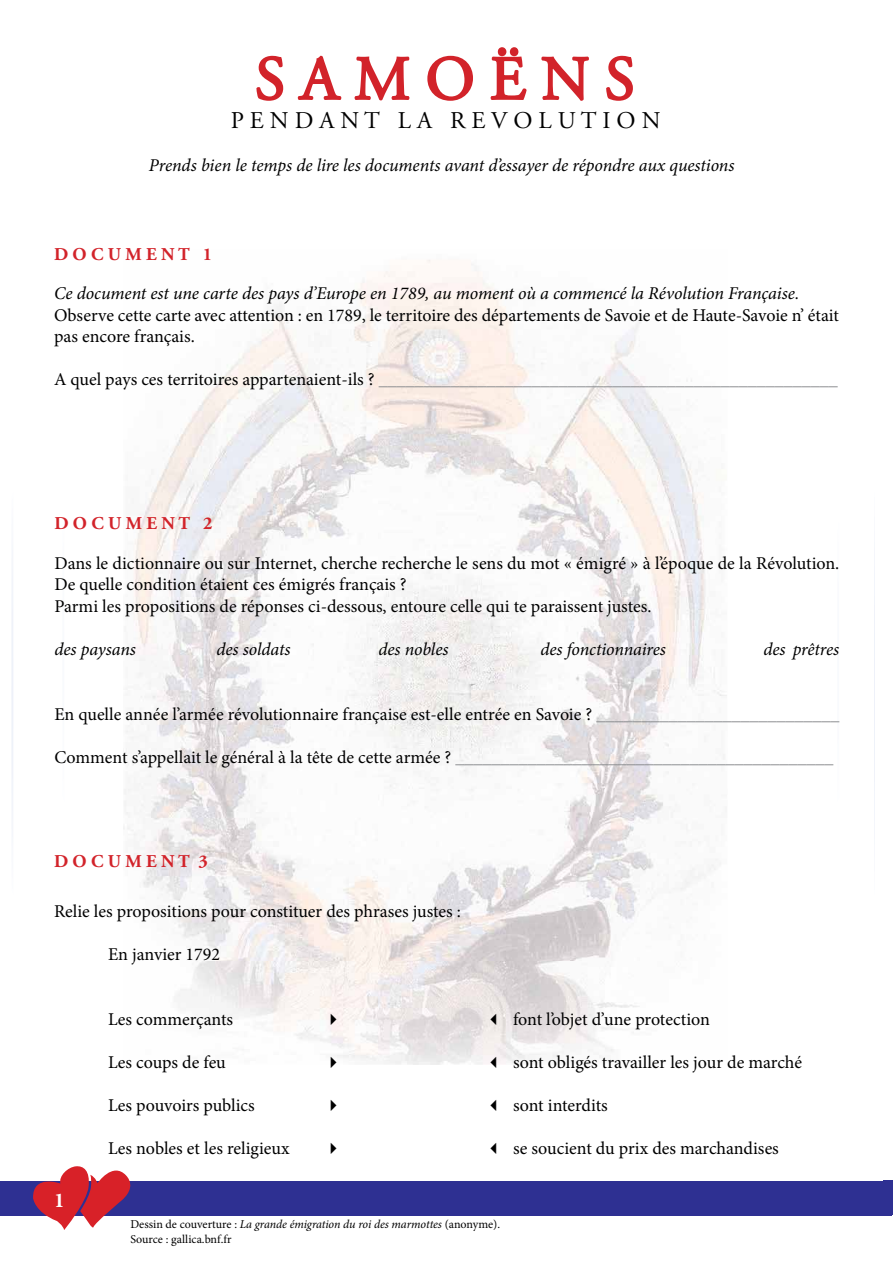
<style>
.page{position:relative;width:893px;height:1263px;background:#fff}
.page>*{position:absolute;margin:0;border:0;box-sizing:border-box;transform-origin:0 0}
.t1{font:61.5px "Adobe Garamond Pro";color:#d2232a}
.t2{font:24px "Adobe Garamond Pro";color:#000}
.t3{font:700 21px "Minion Pro";color:#fff}
.t4{font:18px/21.6px "Minion Pro";color:#000}
.t5{font:italic 18px "Minion Pro";letter-spacing:-.005em;color:#000}
.t6{font:18px "Minion Pro";color:#888a8d}
.t7{font:700 18px "Adobe Garamond Pro";color:#d2232a}
.t8{font:12px/14.4px "Minion Pro";color:#000}
.s1{color:#000}
.s2{color:#888a8d}
.s3{font-style:italic}
</style>
<div class="page">
<img style="left:124px;top:260px;width:603px;height:785px">
<img style="left:874px;top:554px;width:1px;height:280px">
<img style="left:12px;top:550px;width:1px;height:287px">
<svg style="left:256px;top:55px;width:28px;height:46px"></svg>
<svg style="left:297px;top:55px;width:44px;height:45px"></svg>
<svg style="left:354px;top:56px;width:56px;height:45px"></svg>
<svg style="left:427px;top:55px;width:46px;height:46px"></svg>
<svg style="left:490px;top:47px;width:37px;height:53px"></svg>
<svg style="left:541px;top:56px;width:48px;height:45px"></svg>
<svg style="left:606px;top:55px;width:27px;height:46px"></svg>
<div style="left:0;top:1181px;width:891px;height:34px;background:#2e3092"></div>
<svg style="left:32px;top:1166px;width:105px;height:63px"></svg>
<div style="left:883px;top:1180px;width:10px;height:35px;background:#2e3092"></div>
<svg style="left:331px;top:1013px;width:5px;height:12px"></svg>
<h1 class="t1" style="left:255px;top:42px;width:381px">S A M O Ë N S</h1>
<h2 class="t2" style="left:231px;top:106px;width:431px">P E N D A N T L A R E V O L U T I O N</h2>
<p class="t5" style="left:149px;top:153px;width:587px">Prends bien le temps de lire les documents avant d’essayer de répondre aux questions</p>
<p class="t7" style="left:54px;top:244px;width:160px">D O C U M E N T 1</p>
<p class="t5" style="left:54px;top:281px;width:747px">Ce document est une carte des pays d’Europe en 1789, au moment où a commencé la Révolution Française.</p>
<p class="t4" style="left:54px;top:304px;width:786px">Observe cette carte avec attention : en 1789, le territoire des départements de Savoie et de Haute-Savoie n’ était pas encore français.</p>
<p class="t6" style="left:54px;top:368px;width:785px"><span class="s1">A quel pays ces territoires appartenaient-ils ?</span> ___________________________________________________</p>
<p class="t7" style="left:54px;top:513px;width:160px">D O C U M E N T 2</p>
<p class="t4" style="left:54px;top:552px;width:786px">Dans le dictionnaire ou sur Internet, cherche recherche le sens du mot « émigré » à l’époque de la Révolution.<br>De quelle condition étaient ces émigrés français ?<br>Parmi les propositions de réponses ci-dessous, entoure celle qui te paraissent justes.</p>
<p class="t5" style="left:54px;top:637px;width:83px">des paysans</p>
<p class="t5" style="left:216px;top:637px;width:76px">des soldats</p>
<p class="t5" style="left:378px;top:637px;width:72px">des nobles</p>
<p class="t5" style="left:540px;top:637px;width:127px">des fonctionnaires</p>
<p class="t5" style="left:763px;top:637px;width:77px">des prêtres</p>
<p class="t4" style="left:54px;top:703px;width:786px">En quelle année l’armée révolutionnaire française est-elle entrée en Savoie ? <span class="s2">___________________________</span></p>
<p class="t4" style="left:54px;top:746px;width:781px">Comment s’appellait le général à la tête de cette armée ? <span class="s2">__________________________________________</span></p>
<p class="t7" style="left:54px;top:851px;width:155px">D O C U M E N T 3</p>
<p class="t4" style="left:54px;top:900px;width:409px">Relie les propositions pour constituer des phrases justes :</p>
<p class="t4" style="left:108px;top:943px;width:114px">En janvier 1792</p>
<p class="t3" style="left:54px;top:1185px;width:12px">1</p>
<p class="t4" style="left:108px;top:1008px;width:127px">Les commerçants</p>
<p class="t4" style="left:486px;top:1008px;width:226px">✓ font l’objet d’une protection</p>
<p class="t4" style="left:108px;top:1051px;width:119px">Les coups de feu</p>
<p class="t4" style="left:486px;top:1051px;width:318px">✓ sont obligés travailler les jour de marché</p>
<p class="t4" style="left:108px;top:1095px;width:148px">Les pouvoirs publics</p>
<p class="t4" style="left:486px;top:1095px;width:123px">✓ sont interdits</p>
<p class="t4" style="left:108px;top:1138px;width:183px">Les nobles et les religieux</p>
<p class="t4" style="left:486px;top:1138px;width:294px">✓ se soucient du prix des marchandises</p>
<p class="t8" style="left:130px;top:1217px;width:371px">Dessin de couverture : <span class="s3">La grande émigration du roi des marmottes</span> (anonyme).<br>Source : gallica.bnf.fr</p>
</div>
